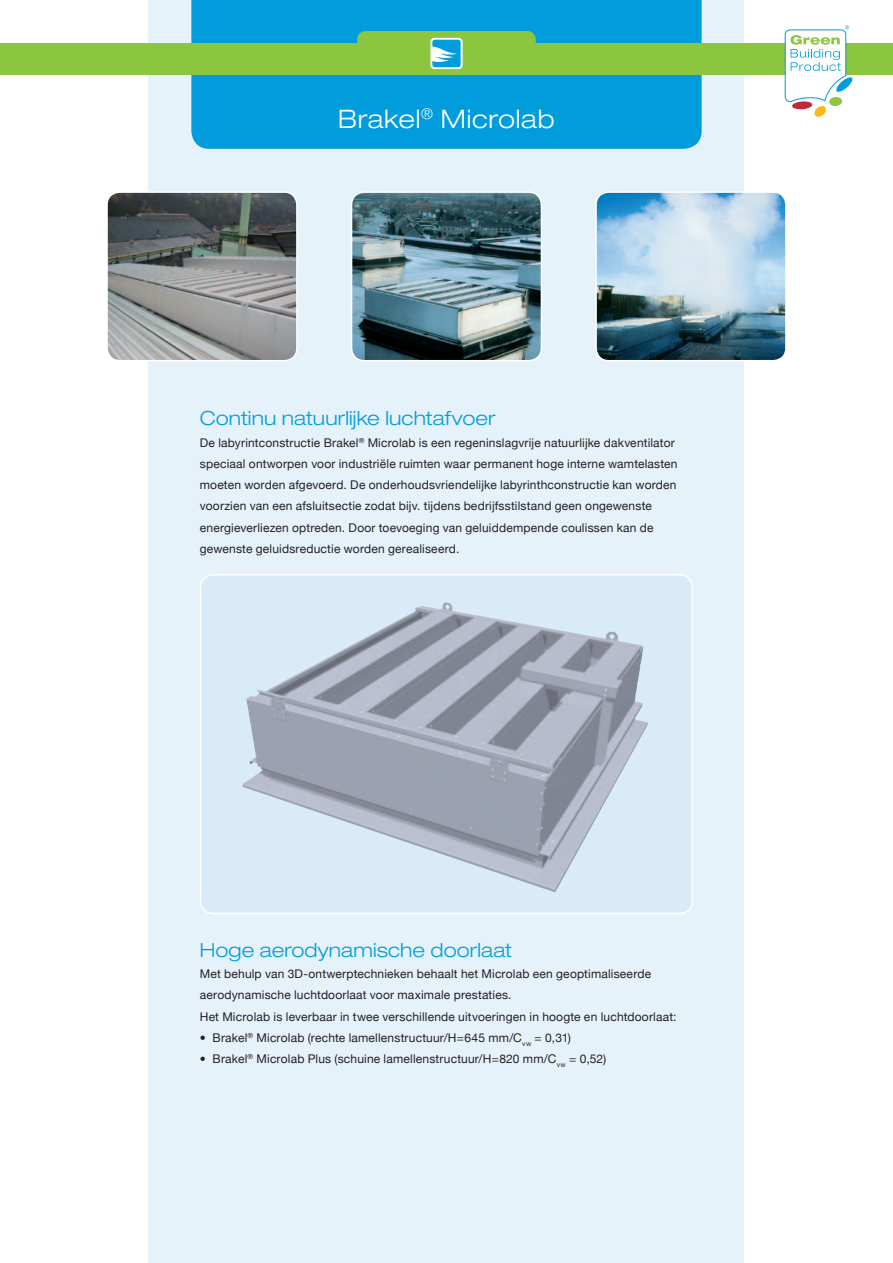
<style>
.page{position:relative;width:893px;height:1263px;background:#fff}
.page>*{position:absolute;margin:0;border:0;box-sizing:border-box;transform-origin:0 0}
.t1{font:300 expanded 25.5px "Helvetica Neue";letter-spacing:.025em;color:#fff}
.t2{font:300 expanded 19.5px "Helvetica Neue";letter-spacing:.005em;color:#019cdc}
.t3{font:12px/21.3px "Helvetica Neue";letter-spacing:.015em;color:#231f20}
</style>
<div class="page">
<div style="left:149px;top:0;width:595px;height:1263px;background:#e6f2fa"></div>
<div style="left:191px;top:0;width:511px;height:149px;background:#019cdc"></div>
<div style="left:0;top:43px;width:893px;height:32px;background:#8bc63e"></div>
<svg style="left:785px;top:26px;width:67px;height:91px"></svg>
<div style="left:430px;top:38px;width:33px;height:31px;background:#fff;border-radius:4px"></div>
<svg style="left:357px;top:31px;width:179px;height:37px"></svg>
<div style="left:201px;top:575px;width:491px;height:338px;background:#d9ebf8;border-radius:13px"></div>
<img style="left:242px;top:602px;width:406px;height:290px">
<div style="left:200px;top:574px;width:493px;height:340px;border:2px solid #fff;border-radius:13px"></div>
<img style="left:352px;top:194px;width:189px;height:167px">
<div style="left:351px;top:191px;width:191px;height:170px;border:2px solid #fff;border-radius:13px"></div>
<img style="left:598px;top:194px;width:186px;height:167px">
<div style="left:595px;top:191px;width:192px;height:170px;border:2px solid #fff;border-radius:13px"></div>
<img style="left:109px;top:194px;width:186px;height:164px">
<div style="left:106px;top:191px;width:192px;height:170px;border:2px solid #fff;border-radius:13px"></div>
<h1 class="t1" style="left:338px;top:103px;width:218px">Brakel<sup>®</sup> Microlab</h1>
<h2 class="t2" style="left:200px;top:407px;width:297px">Continu natuurlijke luchtafvoer</h2>
<p class="t3" style="left:200px;top:431px;width:479px">De labyrintconstructie Brakel<sup>®</sup> Microlab is een regeninslagvrije natuurlijke dakventilator speciaal ontworpen voor industriële ruimten waar permanent hoge interne wamtelasten moeten worden afgevoerd. De onderhoudsvriendelijke labyrinthconstructie kan worden voorzien van een afsluitsectie zodat bijv. tijdens bedrijfsstilstand geen ongewenste energieverliezen optreden. Door toevoeging van geluiddempende coulissen kan de gewenste geluidsreductie worden gerealiseerd.</p>
<h2 class="t2" style="left:200px;top:938px;width:314px">Hoge aerodynamische doorlaat</h2>
<p class="t3" style="left:200px;top:963px;width:478px">Met behulp van 3D-ontwerptechnieken behaalt het Microlab een geoptimaliseerde aerodynamische luchtdoorlaat voor maximale prestaties.<br>Het Microlab is leverbaar in twee verschillende uitvoeringen in hoogte en luchtdoorlaat:</p>
<p class="t3" style="left:200px;top:1027px;width:373px">• Brakel<sup>®</sup> Microlab (rechte lamellenstructuur/H=645 mm/C<sub>vw</sub> = 0,31)</p>
<p class="t3" style="left:200px;top:1048px;width:408px">• Brakel<sup>®</sup> Microlab Plus (schuine lamellenstructuur/H=820 mm/C<sub>vw</sub> = 0,52)</p>
</div>
